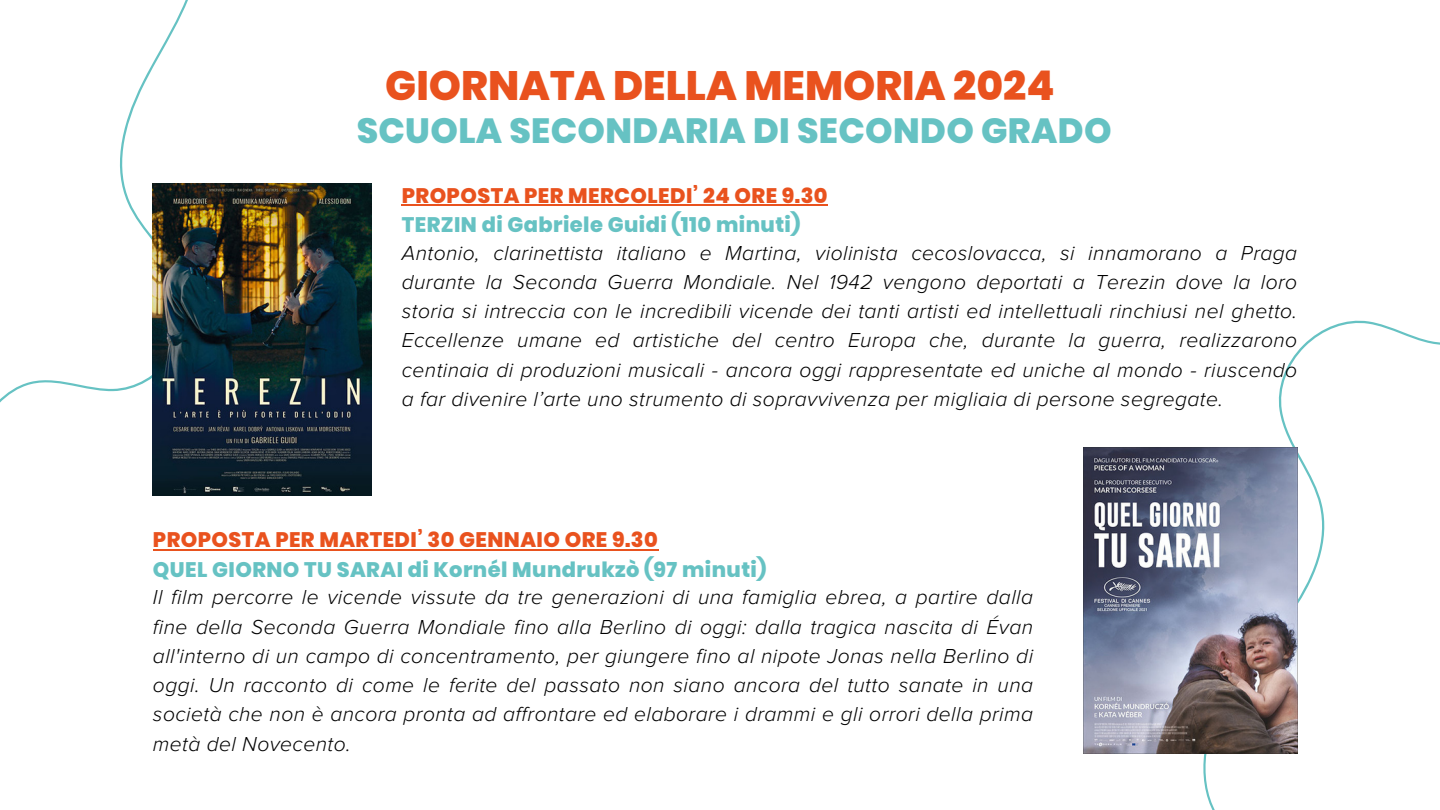
<style>
.page{position:relative;width:1440px;height:810px;background:#fff}
.page>*{position:absolute;margin:0;border:0;box-sizing:border-box;transform-origin:0 0}
.t1{font:800 41px "Poppins";color:#e9521e}
.t2{font:800 35px "Poppins";letter-spacing:.01em;color:#66c2c3}
.t3{font:italic 300 21px/29.2px "Proxima Nova";letter-spacing:.02em;color:#000;text-align:justify}
.t4{font:800 21px "Poppins";letter-spacing:.02em;color:#66c2c3}
.t5{font:800 21px "Poppins";letter-spacing:.02em;color:#e9521e}
</style>
<div class="page">
<svg style="left:0;top:0;width:320px;height:551px"></svg>
<svg style="left:1083px;top:320px;width:357px;height:490px"></svg>
<img style="left:153px;top:183px;width:219px;height:313px">
<img style="left:1083px;top:447px;width:215px;height:306px">
<hr style="left:402px;top:204px;width:426px;height:2px;background:#e9521e">
<hr style="left:153px;top:549px;width:505px;height:1px;background:#e9521e">
<p class="t1" style="left:385px;top:57px;width:671px">GIORNATA DELLA MEMORIA 2024</p>
<p class="t2" style="left:357px;top:107px;width:756px">SCUOLA SECONDARIA DI SECONDO GRADO</p>
<p class="t5" style="left:402px;top:181px;width:427px">PROPOSTA PER MERCOLEDI’ 24 ORE 9.30</p>
<p class="t4" style="left:402px;top:210px;width:400px">TERZIN di Gabriele Guidi (110 minuti)</p>
<p class="t3" style="left:402px;top:239px;width:897px">Antonio, clarinettista italiano e Martina, violinista cecoslovacca, si innamorano a Praga durante la Seconda Guerra Mondiale. Nel 1942 vengono deportati a Terezin dove la loro storia si intreccia con le incredibili vicende dei tanti artisti ed intellettuali rinchiusi nel ghetto.<br>Eccellenze umane ed artistiche del centro Europa che, durante la guerra, realizzarono centinaia di produzioni musicali - ancora oggi rappresentate ed uniche al mondo - riuscendo a far divenire l’arte uno strumento di sopravvivenza per migliaia di persone segregate.</p>
<p class="t5" style="left:153px;top:525px;width:506px">PROPOSTA PER MARTEDI’ 30 GENNAIO ORE 9.30</p>
<p class="t4" style="left:153px;top:554px;width:615px">QUEL GIORNO TU SARAI di Kornél Mundrukzò (97 minuti)</p>
<p class="t3" style="left:153px;top:584px;width:882px">Il film percorre le vicende vissute da tre generazioni di una famiglia ebrea, a partire dalla fine della Seconda Guerra Mondiale fino alla Berlino di oggi: dalla tragica nascita di Évan all'interno di un campo di concentramento, per giungere fino al nipote Jonas nella Berlino di oggi. Un racconto di come le ferite del passato non siano ancora del tutto sanate in una società che non è ancora pronta ad affrontare ed elaborare i drammi e gli orrori della prima metà del Novecento.</p>
</div>
